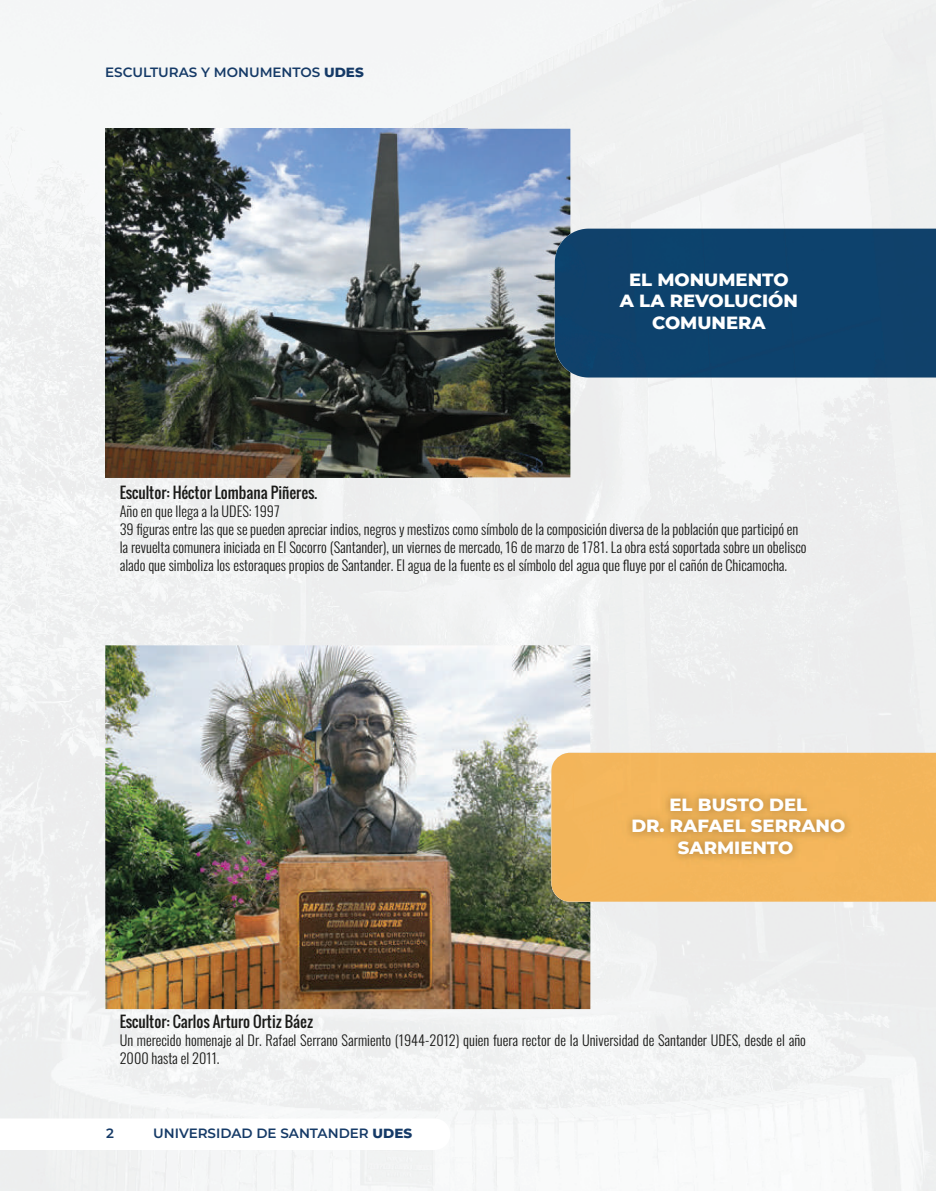
<style>
.page{position:relative;width:936px;height:1191px;background:#fff}
.page>*{position:absolute;margin:0;border:0;box-sizing:border-box;transform-origin:0 0}
.t1{font:800 18px/21.6px "Montserrat";color:#fff;text-align:center}
.t2{font:15px "Oswald";color:#1a1a18}
.t3{font:300 14.25px/18px "Oswald";color:#1a1a18}
.t4{font:600 13.5px "Montserrat";color:#153a67}
.s1{font-weight:800}
</style>
<div class="page">
<div style="left:0;top:0;width:935px;height:153px;background:#f4f5f6"></div>
<div style="left:0;top:153px;width:155px;height:1038px;background:#eff1f1"></div>
<div style="left:155px;top:477px;width:366px;height:168px;background:#eff0f0"></div>
<svg style="left:0;top:1118px;width:450px;height:32px"></svg>
<img style="left:105px;top:129px;width:465px;height:348px">
<div style="left:588px;top:229px;width:347px;height:148px;background:#0d426d"></div>
<img style="left:554px;top:229px;width:34px;height:148px">
<img style="left:105px;top:645px;width:485px;height:364px">
<div style="left:551px;top:753px;width:384px;height:148px;background:#f3b55b"></div>
<img style="left:618px;top:782px;width:240px;height:90px">
<p class="t4" style="left:105px;top:62px;width:260px">ESCULTURAS Y MONUMENTOS <span class="s1">UDES</span></p>
<p class="t1" style="left:620px;top:267px;width:179px">EL MONUMENTO<br>A LA REVOLUCIÓN<br>COMUNERA</p>
<p class="t2" style="left:120px;top:481px;width:199px">Escultor: Héctor Lombana Piñeres.</p>
<p class="t3" style="left:120px;top:500px;width:688px">Año en que llega a la UDES: 1997<br>39 figuras entre las que se pueden apreciar indios, negros y mestizos como símbolo de la composición diversa de la población que participó en la revuelta comunera iniciada en El Socorro (Santander), un viernes de mercado, 16 de marzo de 1781. La obra está soportada sobre un obelisco alado que simboliza los estoraques propios de Santander. El agua de la fuente es el símbolo del agua que fluye por el cañón de Chicamocha.</p>
<p class="t1" style="left:631px;top:792px;width:215px">EL BUSTO DEL<br>DR. RAFAEL SERRANO<br>SARMIENTO</p>
<p class="t2" style="left:120px;top:1010px;width:195px">Escultor: Carlos Arturo Ortiz Báez</p>
<p class="t3" style="left:120px;top:1030px;width:687px">Un merecido homenaje al Dr. Rafael Serrano Sarmiento (1944-2012) quien fuera rector de la Universidad de Santander UDES, desde el año<br>2000 hasta el 2011.</p>
<p class="t4" style="left:106px;top:1123px;width:9px">2</p>
<p class="t4" style="left:153px;top:1123px;width:260px">UNIVERSIDAD DE SANTANDER <span class="s1">UDES</span></p>
</div>
